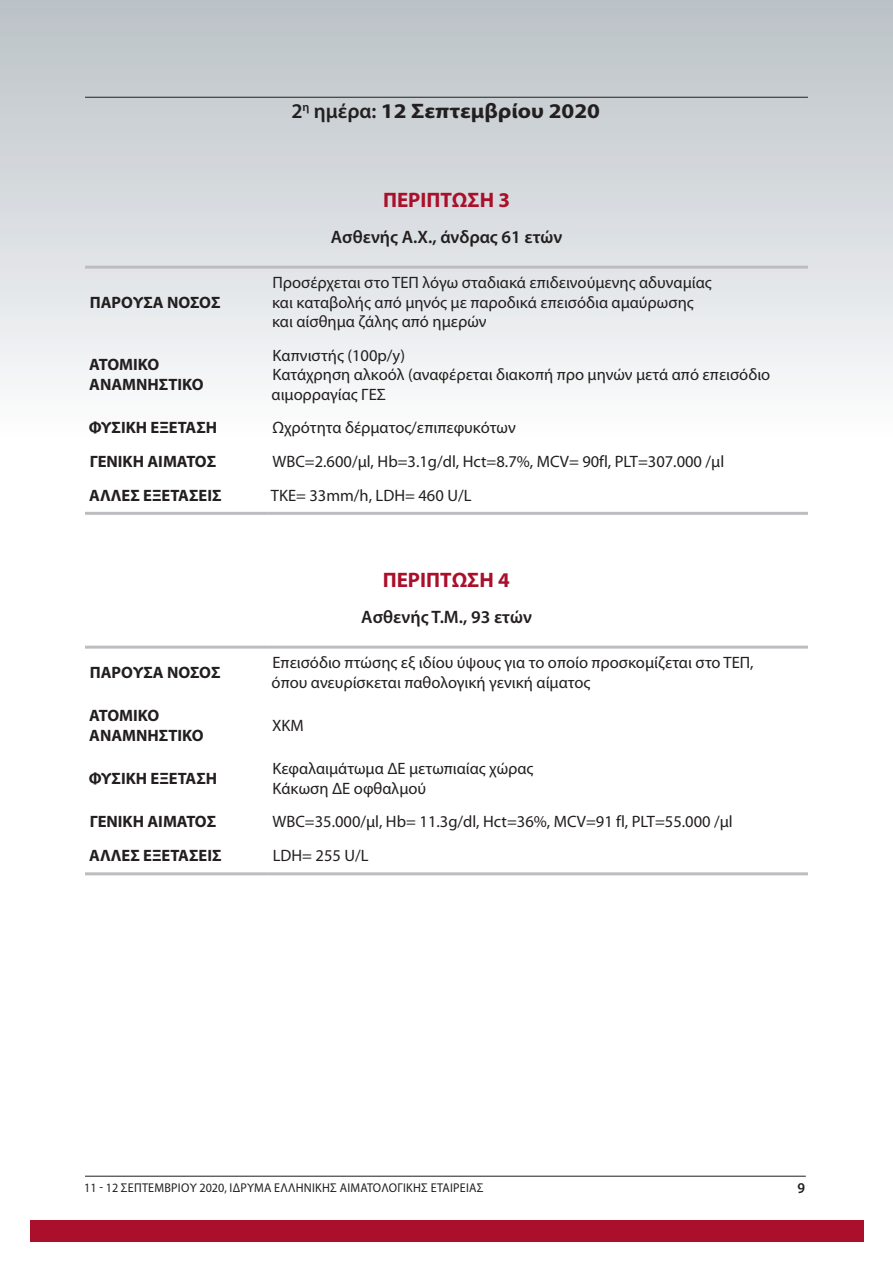
<style>
.page{position:relative;width:893px;height:1263px;background:#fff}
.page>*{position:absolute;margin:0;border:0;box-sizing:border-box;transform-origin:0 0}
.t1{font:700 21px "Myriad Pro";color:#231f20;scale:1.1 1}
.t2{font:700 21px "Myriad Pro";color:#aa0f2b}
.t3{font:600 18px "Myriad Pro";color:#231f20}
.t4{font:16.5px/19.5px "Myriad Pro";color:#231f20}
.t5{font:700 16.5px/19.5px "Myriad Pro";color:#231f20}
.t6{font:600 15px "Myriad Pro";color:#231f20;scale:.95 1}
.t7{font:12.75px "Myriad Pro";letter-spacing:.02em;color:#231f20;scale:.95 1}
.s1{font-weight:600}
</style>
<div class="page">
<div style="left:0;top:0;width:893px;height:436px;background:linear-gradient(to bottom,#b9c0c6,#fcfcfd)"></div>
<div style="left:30px;top:1220px;width:833px;height:22px;background:#aa0f2b"></div>
<hr style="left:85px;top:1176px;width:721px;height:1px;background:#231f20">
<hr style="left:85px;top:97px;width:723px;height:1px;background:#231f20">
<hr style="left:85px;top:266px;width:183px;height:3px;background:#bcbdc0">
<hr style="left:268px;top:266px;width:540px;height:3px;background:#bcbdc0">
<hr style="left:85px;top:512px;width:183px;height:3px;background:#bcbdc0">
<hr style="left:268px;top:512px;width:540px;height:3px;background:#bcbdc0">
<hr style="left:85px;top:646px;width:183px;height:3px;background:#bcbdc0">
<hr style="left:268px;top:646px;width:540px;height:3px;background:#bcbdc0">
<hr style="left:85px;top:872px;width:183px;height:3px;background:#bcbdc0">
<hr style="left:268px;top:872px;width:540px;height:3px;background:#bcbdc0">
<p class="t1" style="left:291px;top:97px;width:282px"><span class="s1">2</span><sup>η</sup> <span class="s1">ημέρα:</span> 12 Σεπτεμβρίου 2020</p>
<p class="t5" style="left:90px;top:292px;width:23px">ΠΑΡΟΥΣΑ</p>
<p class="t5" style="left:167px;top:292px;width:12px">ΝΟΣΟΣ</p>
<p class="t5" style="left:89px;top:355px;width:53px">ΑΤΟΜΙΚΟ<br>ΑΝΑ</p>
<p class="t5" style="left:122px;top:374px;width:25px">ΜΝΗΣΤΙΚΟ</p>
<p class="t2" style="left:383px;top:186px;width:72px">ΠΕΡΙΠΤΩΣΗ</p>
<p class="t2" style="left:498px;top:186px;width:13px">3</p>
<p class="t3" style="left:331px;top:225px;width:233px">Ασθενής Α.Χ., άνδρας 61 ετών</p>
<p class="t4" style="left:272px;top:272px;width:441px">Προσέρχεται στο ΤΕ Π λόγω σταδιακά επιδεινούμενης αδυναμίας και καταβολής από μηνός με παροδικά επεισόδια αμαύρωσης και αίσθημα ζάλης από ημερών</p>
<p class="t4" style="left:272px;top:345px;width:500px">Καπνιστής (100p/y)<br>Κατάχρηση αλκοόλ (αναφέρεται διακοπή προ μηνών μετά από επεισόδιο αιμορραγίας ΓΕΣ</p>
<p class="t5" style="left:89px;top:417px;width:23px">ΦΥΣΙΚΗ</p>
<p class="t5" style="left:151px;top:417px;width:38px">ΕΞΕΤΑΣΗ</p>
<p class="t4" style="left:272px;top:418px;width:245px">Ωχρότητα δέρματος/επιπεφυκότων</p>
<p class="t5" style="left:90px;top:451px;width:27px">ΓΕΝΙΚΗ</p>
<p class="t5" style="left:147px;top:451px;width:41px">ΑΙΜΑΤΟΣ</p>
<p class="t4" style="left:272px;top:451px;width:453px">WBC=2.600/μl, Hb=3.1g/dl, Hct=8.7%, MCV= 90fl, PLT=307.000 /μl</p>
<p class="t5" style="left:89px;top:485px;width:12px">ΑΛΛ</p>
<p class="t5" style="left:122px;top:485px;width:94px">ΕΣ ΕΞΕΤΑΣΕΙΣ</p>
<p class="t4" style="left:271px;top:485px;width:202px">ΤΚΕ= 33mm/h, LDH= 460 U/L</p>
<p class="t2" style="left:383px;top:566px;width:72px">ΠΕΡΙΠΤΩΣΗ</p>
<p class="t2" style="left:498px;top:566px;width:13px">4</p>
<p class="t3" style="left:361px;top:605px;width:172px">Ασθενής Τ.Μ., 93 ετών</p>
<p class="t5" style="left:90px;top:662px;width:23px">ΠΑΡΟΥΣΑ</p>
<p class="t5" style="left:167px;top:662px;width:12px">ΝΟΣΟΣ</p>
<p class="t4" style="left:272px;top:652px;width:484px">Επεισόδιο πτώσης εξ ιδίου ύψους για το οποίο προσκομίζεται στο ΤΕ Π, όπου ανευρίσκεται παθολογική γενική αίματος</p>
<p class="t5" style="left:89px;top:705px;width:53px">ΑΤΟΜΙΚΟ<br>ΑΝΑ</p>
<p class="t4" style="left:272px;top:715px;width:31px">ΧΚΜ</p>
<p class="t5" style="left:122px;top:725px;width:25px">ΜΝΗΣΤΙΚΟ</p>
<p class="t5" style="left:89px;top:768px;width:23px">ΦΥΣΙΚΗ</p>
<p class="t5" style="left:151px;top:768px;width:38px">ΕΞΕΤΑΣΗ</p>
<p class="t4" style="left:272px;top:759px;width:262px">Κεφαλαιμάτωμα ΔΕ μετωπιαίας χώρας<br>Κάκωση ΔΕ οφθαλμού</p>
<p class="t5" style="left:90px;top:811px;width:27px">ΓΕΝΙΚΗ</p>
<p class="t5" style="left:147px;top:811px;width:41px">ΑΙΜΑΤΟΣ</p>
<p class="t4" style="left:272px;top:812px;width:462px">WBC=35.000/μl, Hb= 11.3g/dl, Hct=36%, MCV=91 fl, PLT=55.000 /μl</p>
<p class="t5" style="left:89px;top:845px;width:12px">ΑΛΛ</p>
<p class="t5" style="left:122px;top:845px;width:94px">ΕΣ ΕΞΕΤΑΣΕΙΣ</p>
<p class="t4" style="left:273px;top:845px;width:97px">LDH= 255 U/L</p>
<p class="t7" style="left:84px;top:1179px;width:166px">11 - 12 Σεπτεμβρίου 2020, ΙΔΡΥΜΑ</p>
<p class="t7" style="left:274px;top:1179px;width:90px">ΕΛΛΗΝΙΚΗΣ ΑΙΜΑΤΟΛΟ</p>
<p class="t7" style="left:397px;top:1179px;width:92px">ΓΙΚΗΣ ΕΤΑΙΡΕΙΑΣ</p>
<p class="t6" style="left:798px;top:1179px;width:10px">9</p>
</div>
